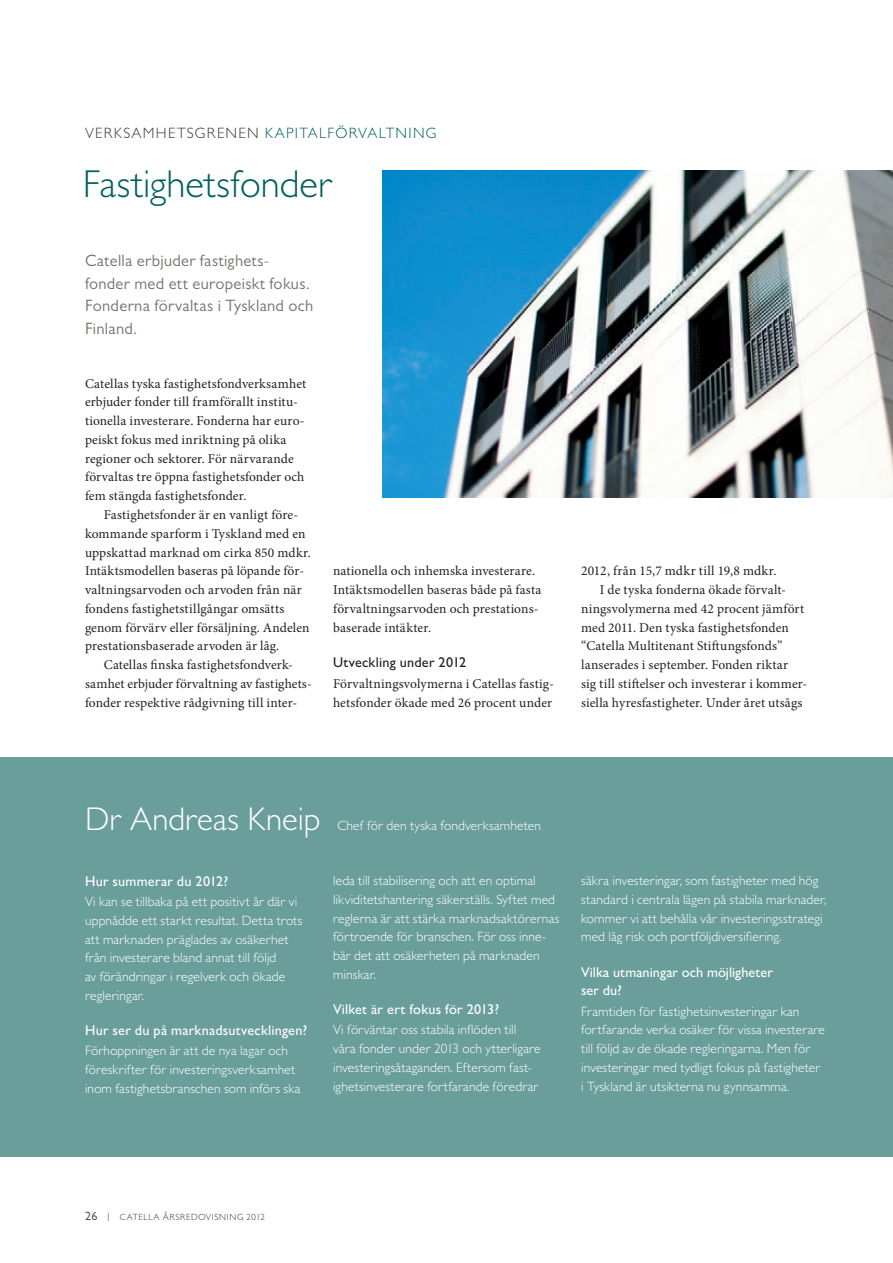
<style>
.page{position:relative;width:893px;height:1263px;background:#fff}
.page>*{position:absolute;margin:0;border:0;box-sizing:border-box;transform-origin:0 0}
.t1{font:300 39px "Gill Sans MT Pro";color:#00605c}
.t2{font:300 33px "Gill Sans MT Pro";color:#fff}
.t3{font:16.5px/22.5px "Gill Sans MT Pro";letter-spacing:.02em;color:#76716c}
.t4{font:300 15px "Gill Sans MT Pro";letter-spacing:.08em;color:#00605c}
.t5{font:300 15px "Gill Sans MT Pro";color:#3e3936}
.t6{font:500 14.25px/18.8px "Gill Sans MT Pro";letter-spacing:.01em;color:#fff}
.t7{font:500 14.25px "Gill Sans MT Pro";letter-spacing:.015em;color:#231f20}
.t8{font:13.5px/18.8px "Minion Pro";letter-spacing:.01em;color:#231f20}
.t9{font:300 13.5px/18.8px "Gill Sans MT Pro";letter-spacing:.01em;color:#fff}
.t10{font:13.5px "Minion Pro";letter-spacing:.03em;color:#231f20}
.t11{font:300 9px "Gill Sans MT Pro";letter-spacing:.07em;color:#3e3936}
.s1{color:#3e3936}
.s2{font-weight:400;font-size:12px}
</style>
<div class="page">
<div style="left:0;top:757px;width:893px;height:400px;background:#6a9e9b"></div>
<img style="left:383px;top:170px;width:510px;height:327px">
<p class="t5" style="left:85px;top:124px;width:11px">VER</p>
<p class="t5" style="left:114px;top:124px;width:56px">KSA MHETSGREN</p>
<p class="t4" style="left:238px;top:124px;width:58px"><span class="s1">en</span> KAPITAL</p>
<p class="t4" style="left:327px;top:124px;width:11px">FÖRVALTNING</p>
<h1 class="t1" style="left:83px;top:160px;width:251px">Fastighetsfonder</h1>
<p class="t3" style="left:85px;top:249px;width:230px">Catella erbjuder fastighets&shy;fonder med ett europeiskt fokus.<br>Fonderna förvaltas i Tyskland och<br>Finland.</p>
<p class="t8" style="left:85px;top:374px;width:223px">Catellas tyska fastighetsfondverksamhet erbjuder fonder till framförallt institu&shy;tionella investerare. Fonderna har euro&shy;peiskt fokus med inriktning på olika regioner och sektorer. För närvarande förvaltas tre öppna fastighetsfonder och fem stängda fastighetsfonder.</p>
<p class="t8" style="left:85px;top:505px;width:227px;text-indent:19px">Fastighetsfonder är en vanligt före&shy;kommande sparform i Tyskland med en uppskattad marknad om cirka 850 mdkr.<br>Intäktsmodellen baseras på löpande för&shy;valtningsarvoden och arvoden från när fondens fastighetstillgångar omsätts genom förvärv eller försäljning. Andelen prestationsbaserade arvoden är låg.</p>
<p class="t8" style="left:85px;top:655px;width:228px;text-indent:19px">Catellas finska fastighetsfondverk&shy;samhet erbjuder förvaltning av fastighets&shy;fonder respektive rådgivning till inter-</p>
<p class="t8" style="left:333px;top:562px;width:210px">nationella och inhemska investerare.<br>Intäktsmodellen baseras både på fasta förvaltningsarvoden och prestations&shy;baserade intäkter.</p>
<p class="t7" style="left:333px;top:653px;width:135px">Utveckling under 2012</p>
<p class="t8" style="left:333px;top:674px;width:221px">Förvaltningsvolymerna i Catellas fastig&shy;hetsfonder ökade med 26 procent under</p>
<p class="t10" style="left:581px;top:562px;width:197px">2012, från 15,7 mdkr till 19,8 mdkr.</p>
<p class="t8" style="left:600px;top:580px;width:188px">I de tyska fonderna ökade förvalt-</p>
<p class="t8" style="left:581px;top:599px;width:225px">ningsvolymerna med 42 procent jämfört</p>
<p class="t8" style="left:581px;top:618px;width:209px">med 2011. Den tyska fastighetsfonden</p>
<p class="t8" style="left:581px;top:637px;width:203px">“Catella Multitenant Stiftungsfonds”</p>
<p class="t8" style="left:581px;top:655px;width:209px">lanserades i september. Fonden riktar</p>
<p class="t8" style="left:581px;top:674px;width:228px">sig till stiftelser och investerar i kommer-</p>
<p class="t8" style="left:581px;top:693px;width:223px">siella hyresfastigheter. Under året utsågs</p>
<h2 class="t2" style="left:85px;top:799px;width:237px">Dr Andreas Kneip</h2>
<p class="t9" style="left:337px;top:816px;width:205px">Chef för den tyska fondverksamheten</p>
<p class="t6" style="left:85px;top:871px;width:145px">H ur summerar du 2012?</p>
<p class="t9" style="left:85px;top:892px;width:219px">Vi kan se tillbaka på ett positivt år där vi uppnådde ett starkt resultat. Detta trots att marknaden präglades av osäkerhet från investerare bland annat till följd<br>av förändringar i regelverk och ökade regleringar.</p>
<p class="t6" style="left:85px;top:1021px;width:224px">Hur ser du på marknadsutvecklingen?</p>
<p class="t9" style="left:85px;top:1041px;width:217px">Förhoppningen är att de nya lagar och föreskrifter för investeringsverksamhet inom fastighetsbranschen som införs ska</p>
<p class="t9" style="left:333px;top:871px;width:228px">leda till stabilisering och att en optimal likviditetshantering säkerställs. Syftet med reglerna är att stärka marknadsaktörernas förtroende för branschen. För oss inne&shy;bär det att osäkerheten på marknaden minskar.</p>
<p class="t6" style="left:333px;top:1000px;width:168px">Vilket är ert fokus för 2013?</p>
<p class="t9" style="left:333px;top:1020px;width:209px">Vi förväntar oss stabila inflöden till våra fonder under 2013 och ytterligare investeringsåtaganden. Eftersom fast&shy;ighetsinvesterare fortfarande föredrar</p>
<p class="t9" style="left:581px;top:871px;width:247px">säkra investeringar, som fastigheter med hög standard i centrala lägen på stabila marknader, kommer vi att behålla vår investeringsstrategi med låg risk och portföljdiversifiering.</p>
<p class="t6" style="left:581px;top:962px;width:193px">Vilka utmaningar och möjligheter ser du?</p>
<p class="t9" style="left:581px;top:1001px;width:245px">Framtiden för fastighetsinvesteringar kan fortfarande verka osäker för vissa investerare till följd av de ökade regleringarna. Men för investeringar med tydligt fokus på fastigheter i Tyskland är utsikterna nu gynnsamma.</p>
<p class="t11" style="left:85px;top:1211px;width:182px"><span class="s2">26</span> | Catella Årsredovisning 2012</p>
</div>
